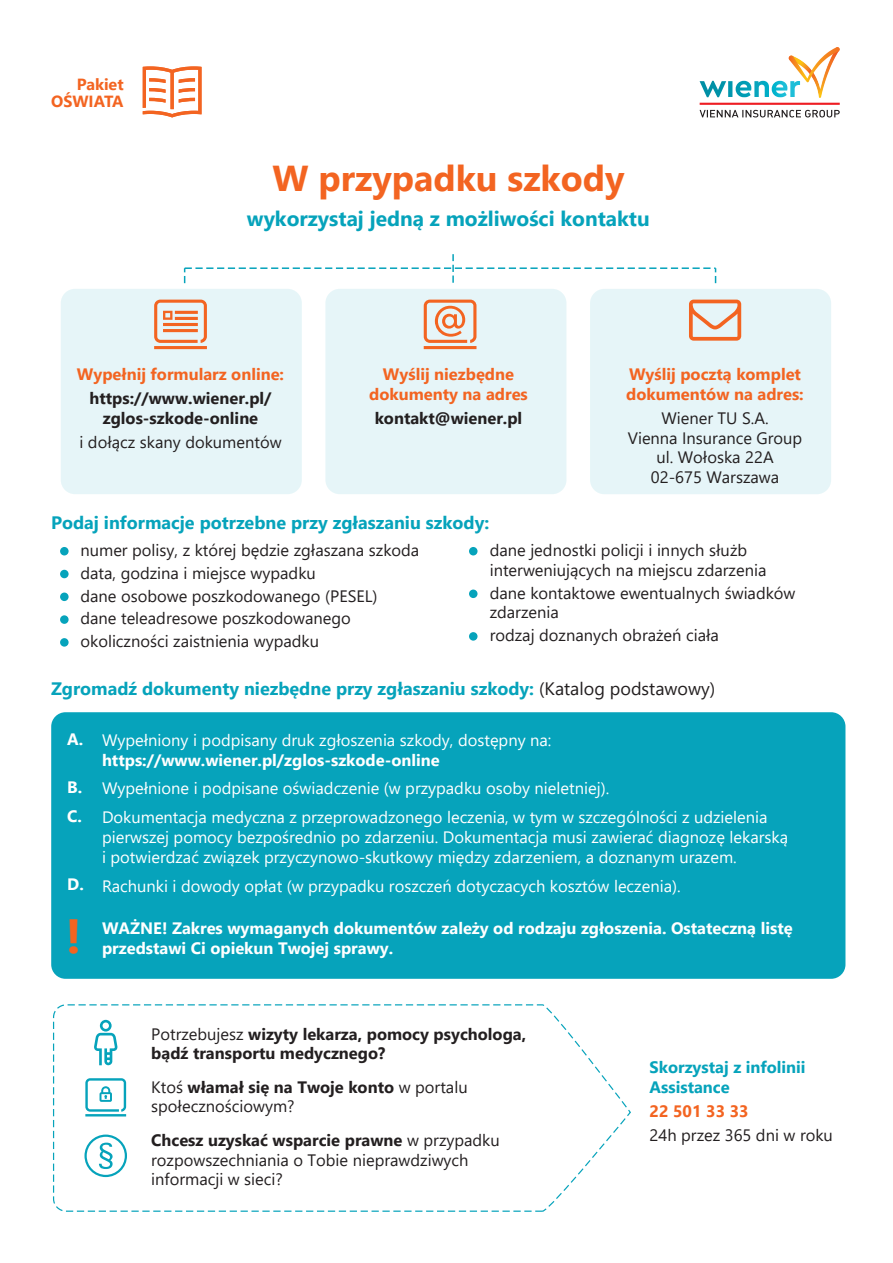
<style>
.page{position:relative;width:893px;height:1263px;background:#fff}
.page>*{position:absolute;margin:0;border:0;box-sizing:border-box;transform-origin:0 0}
.t1{font:700 48px "Segoe UI";color:#f36421}
.t2{font:700 36px "Segoe UI";color:#f36421}
.t3{font:700 21px "Segoe UI";color:#06a3bb}
.t4{font:700 18px "Segoe UI";color:#06a3bb}
.t5{font:16.5px/19.8px "Segoe UI";color:#231f20}
.t6{font:16.5px/28.8px "Segoe UI";color:#fff}
.t7{font:700 16.5px/28.8px "Segoe UI";color:#fff}
.t8{font:700 16.5px/19.8px "Segoe UI";color:#231f20}
.t9{font:700 16.5px/19.8px "Segoe UI";color:#f36421;text-align:center}
.t10{font:700 16.5px/19.8px "Segoe UI";color:#06a3bb}
.t11{font:700 16.2px/17.2px "Segoe UI";color:#f36421;text-align:right}
.s1{font-weight:400;color:#231f20}
.s2{font-weight:400}
.s3{font-weight:700}
</style>
<div class="page">
<div style="left:591px;top:290px;width:239px;height:203px;background:#e6f5f8;border-radius:13px"></div>
<div style="left:590px;top:289px;width:241px;height:205px;border:3px solid #06a3bb;border-radius:13px"></div>
<div style="left:327px;top:290px;width:238px;height:203px;background:#e6f5f8;border-radius:13px"></div>
<div style="left:325px;top:289px;width:241px;height:205px;border:3px solid #06a3bb;border-radius:13px"></div>
<div style="left:62px;top:290px;width:238px;height:203px;background:#e6f5f8;border-radius:13px"></div>
<div style="left:61px;top:289px;width:241px;height:205px;border:3px solid #06a3bb;border-radius:13px"></div>
<div style="left:53px;top:714px;width:791px;height:263px;background:#06a3bb;border-radius:13px"></div>
<div style="left:51px;top:712px;width:794px;height:267px;border:3px solid #06a3bb;border-radius:13px"></div>
<svg style="left:53px;top:1004px;width:578px;height:208px"></svg>
<svg style="left:143px;top:66px;width:59px;height:51px"></svg>
<svg style="left:184px;top:254px;width:532px;height:29px"></svg>
<svg style="left:154px;top:300px;width:53px;height:49px"></svg>
<svg style="left:424px;top:300px;width:52px;height:49px"></svg>
<svg style="left:689px;top:300px;width:52px;height:41px"></svg>
<div style="left:60px;top:547px;width:9px;height:8px;background:#06a3bb;border-radius:50%"></div>
<div style="left:60px;top:570px;width:9px;height:8px;background:#06a3bb;border-radius:50%"></div>
<div style="left:60px;top:592px;width:9px;height:9px;background:#06a3bb;border-radius:50%"></div>
<div style="left:60px;top:615px;width:9px;height:9px;background:#06a3bb;border-radius:50%"></div>
<div style="left:60px;top:638px;width:9px;height:9px;background:#06a3bb;border-radius:50%"></div>
<div style="left:469px;top:547px;width:8px;height:8px;background:#06a3bb;border-radius:50%"></div>
<div style="left:469px;top:589px;width:8px;height:9px;background:#06a3bb;border-radius:50%"></div>
<div style="left:469px;top:632px;width:8px;height:9px;background:#06a3bb;border-radius:50%"></div>
<svg style="left:94px;top:1020px;width:24px;height:45px"></svg>
<svg style="left:85px;top:1078px;width:41px;height:38px"></svg>
<svg style="left:84px;top:1134px;width:43px;height:43px"></svg>
<svg style="left:700px;top:110px;width:140px;height:7px"></svg>
<img style="left:700px;top:81px;width:91px;height:16px">
<img style="left:791px;top:82px;width:34px;height:16px">
<img style="left:788px;top:47px;width:52px;height:35px">
<hr style="left:700px;top:103px;width:140px;height:2px;background:#ee1d23">
<p class="t11" style="left:51px;top:74px;width:74px">Pakiet<br>OŚWIATA</p>
<h2 class="t2" style="left:272px;top:144px;width:354px">W przypadku szkody</h2>
<p class="t3" style="left:247px;top:199px;width:404px">wykorzystaj jedną z możliwości kontaktu</p>
<p class="t9" style="left:77px;top:363px;width:209px">Wypełnij formularz online:</p>
<p class="t8" style="left:89px;top:387px;width:184px;text-align:center">https://www.wiener.pl/ zglos-szkode-online</p>
<p class="t5" style="left:79px;top:431px;width:204px">i dołącz skany dokumentów</p>
<p class="t9" style="left:369px;top:363px;width:160px">Wyślij niezbędne dokumenty na adres</p>
<p class="t8" style="left:375px;top:407px;width:149px">kontakt@wiener.pl</p>
<p class="t4" style="left:51px;top:505px;width:440px">Podaj informacje potrzebne przy zgłaszaniu szkody:</p>
<p class="t9" style="left:626px;top:363px;width:179px;text-align:left">Wyślij pocztą komplet dokumentów na adres:</p>
<p class="t5" style="left:628px;top:407px;width:176px;text-align:center">Wiener TU S.A.<br>Vienna Insurance Group ul. Wołoska 22A<br>02-675 Warszawa</p>
<p class="t5" style="left:80px;top:537px;width:340px;line-height:22.8px">numer polisy, z której będzie zgłaszana szkoda data, godzina i miejsce wypadku<br>dane osobowe poszkodowanego (PESEL)<br>dane teleadresowe poszkodowanego okoliczności zaistnienia wypadku</p>
<p class="t5" style="left:490px;top:539px;width:278px">dane jednostki policji i innych służb interweniujących na miejscu zdarzenia</p>
<p class="t5" style="left:490px;top:581px;width:307px">dane kontaktowe ewentualnych świadków zdarzenia</p>
<p class="t5" style="left:490px;top:624px;width:231px">rodzaj doznanych obrażeń ciała</p>
<p class="t4" style="left:51px;top:672px;width:666px">Zgromadź dokumenty niezbędne przy zgłaszaniu szkody: <span class="s1">(Katalog podstawowy)</span></p>
<p class="t7" style="left:67px;top:723px;width:18px">A.</p>
<p class="t7" style="left:67px;top:772px;width:17px">B.<br>C.</p>
<p class="t7" style="left:67px;top:869px;width:18px">D.</p>
<h1 class="t1" style="left:66px;top:891px;width:17px">!</h1>
<p class="t6" style="left:102px;top:724px;width:451px">Wypełniony i podpisany druk zgłoszenia szkody, dostępny na:</p>
<p class="t7" style="left:102px;top:744px;width:339px">https://www.wiener.pl/zglos-szkode-online</p>
<p class="t6" style="left:102px;top:773px;width:667px">Wypełnione i podpisane oświadczenie (w przypadku osoby nieletniej).<br>Dokumentacja medyczna z przeprowadzonego leczenia, w tym w szczególności z udzielenia</p>
<p class="t6" style="left:102px;top:826px;width:688px;line-height:19.8px">pierwszej pomocy bezpośrednio po zdarzeniu. Dokumentacja musi zawierać diagnozę lekarską i potwierdzać związek przyczynowo-skutkowy między zdarzeniem, a doznanym urazem.</p>
<p class="t6" style="left:102px;top:870px;width:580px">Rachunki i dowody opłat (w przypadku roszczeń dotyczacych kosztów leczenia).</p>
<p class="t7" style="left:102px;top:912px;width:692px">WAŻNE! Zakres wymaganych dokumentów zależy od rodzaju zgłoszenia. Ostateczną listę</p>
<p class="t7" style="left:102px;top:932px;width:293px">przedstawi Ci opiekun Twojej sprawy.</p>
<p class="t8" style="left:151px;top:1022px;width:377px"><span class="s2">Potrzebujesz</span> wizyty lekarza, pomocy psychologa, bądź transportu medycznego?</p>
<p class="t5" style="left:151px;top:1075px;width:318px">Ktoś <span class="s3">włamał się na Twoje konto</span> w portalu społecznościowym?</p>
<p class="t5" style="left:151px;top:1128px;width:350px"><span class="s3">Chcesz uzyskać wsparcie prawne</span> w przypadku rozpowszechniania o Tobie nieprawdziwych informacji w sieci?</p>
<p class="t10" style="left:650px;top:1056px;width:157px">Skorzystaj z infolinii<br>Assistance</p>
<p class="t9" style="left:650px;top:1100px;width:101px">22 501 33 33</p>
<p class="t5" style="left:650px;top:1124px;width:185px">24h przez 365 dni w roku</p>
</div>
